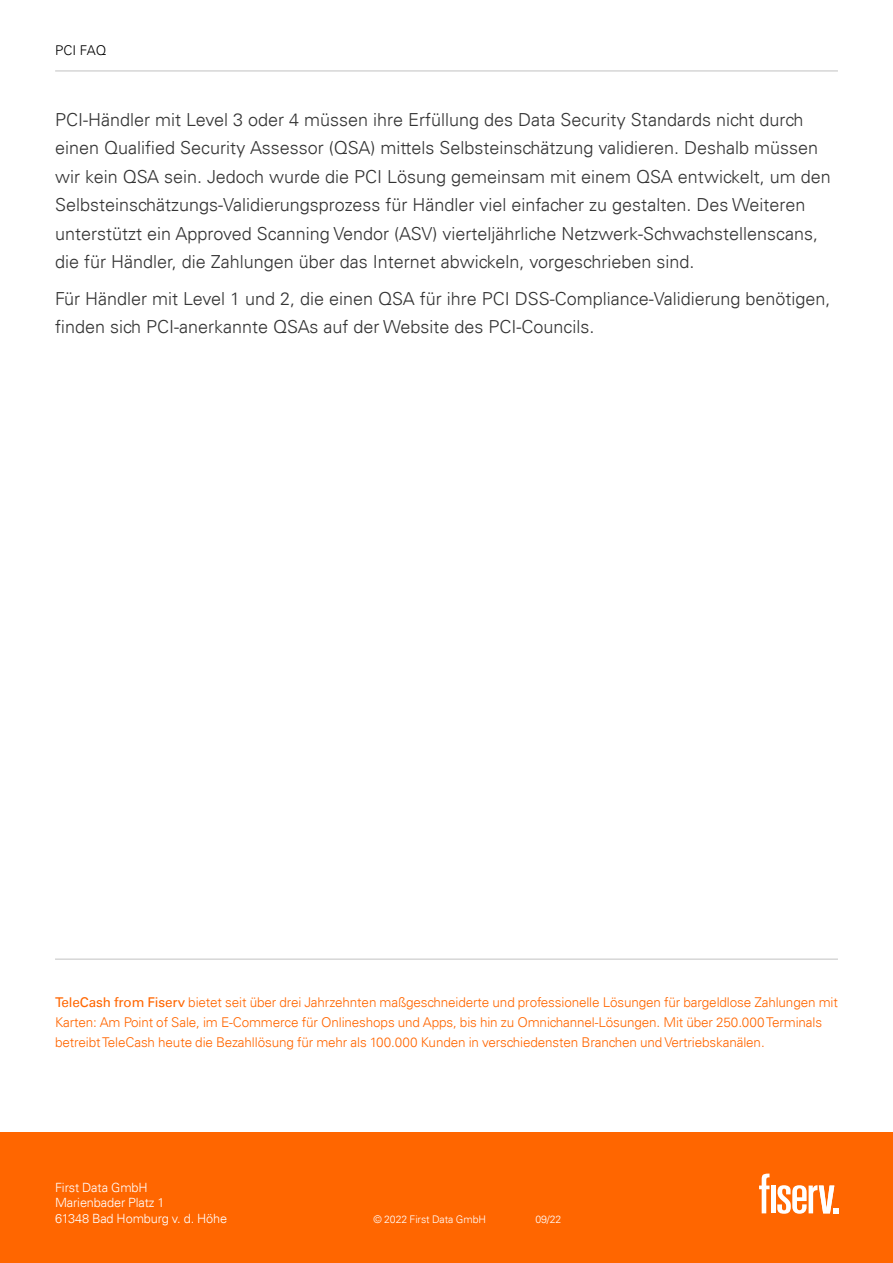
<style>
.page{position:relative;width:893px;height:1263px;background:#fff}
.page>*{position:absolute;margin:0;border:0;box-sizing:border-box;transform-origin:0 0}
.t1{font:300 18px/28.5px "Univers For Fiserv 45";color:#333}
.t2{font:300 13.5px/20.2px "Univers For Fiserv 45";letter-spacing:-.01em;color:#f60}
.t3{font:300 13.5px "Univers For Fiserv 45";letter-spacing:-.005em;color:#000}
.t4{font:300 12.75px/15.3px "Univers For Fiserv 45";letter-spacing:-.01em;color:#fff}
.t5{font:300 10.5px "Univers For Fiserv 45";letter-spacing:-.01em;color:#fff}
.s1{font-family:"Univers For Fiserv 55";font-weight:400}
</style>
<div class="page">
<hr style="left:55px;top:71px;width:783px;height:1px;background:#c2c2c2">
<div style="left:0;top:1132px;width:893px;height:131px;background:#f60"></div>
<svg style="left:777px;top:1185px;width:62px;height:29px"></svg>
<div style="left:771px;top:1185px;width:5px;height:28px;background:#fff"></div>
<svg style="left:759px;top:1173px;width:10px;height:40px"></svg>
<hr style="left:55px;top:959px;width:783px;height:1px;background:#c2c2c2">
<p class="t3" style="left:55px;top:42px;width:53px">PCI FAQ</p>
<p class="t1" style="left:55px;top:105px;width:777px">PCI-Händler mit Level 3 oder 4 müssen ihre Erfüllung des Data Security Standards nicht durch einen Qualified Security Assessor (QSA) mittels Selbsteinschätzung validieren. Deshalb müssen wir kein QSA sein. Jedoch wurde die PCI Lösung gemeinsam mit einem QSA entwickelt, um den Selbsteinschätzungs-Validierungsprozess für Händler viel einfacher zu gestalten. Des Weiteren unterstützt ein Approved Scanning Vendor (ASV) vierteljährliche Netzwerk-Schwachstellenscans, die für Händler, die Zahlungen über das Internet abwickeln, vorgeschrieben sind.</p>
<p class="t1" style="left:55px;top:284px;width:777px">Für Händler mit Level 1 und 2, die einen QSA für ihre PCI DSS-Compliance-Validierung benötigen, finden sich PCI-anerkannte QSAs auf der Website des PCI-Councils.</p>
<p class="t2" style="left:55px;top:992px;width:784px"><span class="s1">TeleCash from Fiserv</span> bietet seit über drei Jahrzehnten maßgeschneiderte und professionelle Lösungen für bargeldlose Zahlungen mit<br>Karten: Am Point of Sale, im E-Commerce für Onlineshops und Apps, bis hin zu Omnichannel-Lösungen. Mit über 250.000 Terminals betreibt TeleCash heute die Bezahllösung für mehr als 100.000 Kunden in verschiedensten Branchen und Vertriebskanälen.</p>
<p class="t4" style="left:55px;top:1180px;width:174px">First Data GmbH<br>Marienbader Platz 1<br>61348 Bad Homburg v. d. Höhe</p>
<p class="t5" style="left:373px;top:1213px;width:114px">© 2022 First Data GmbH</p>
<p class="t5" style="left:535px;top:1213px;width:27px">09/22</p>
</div>
